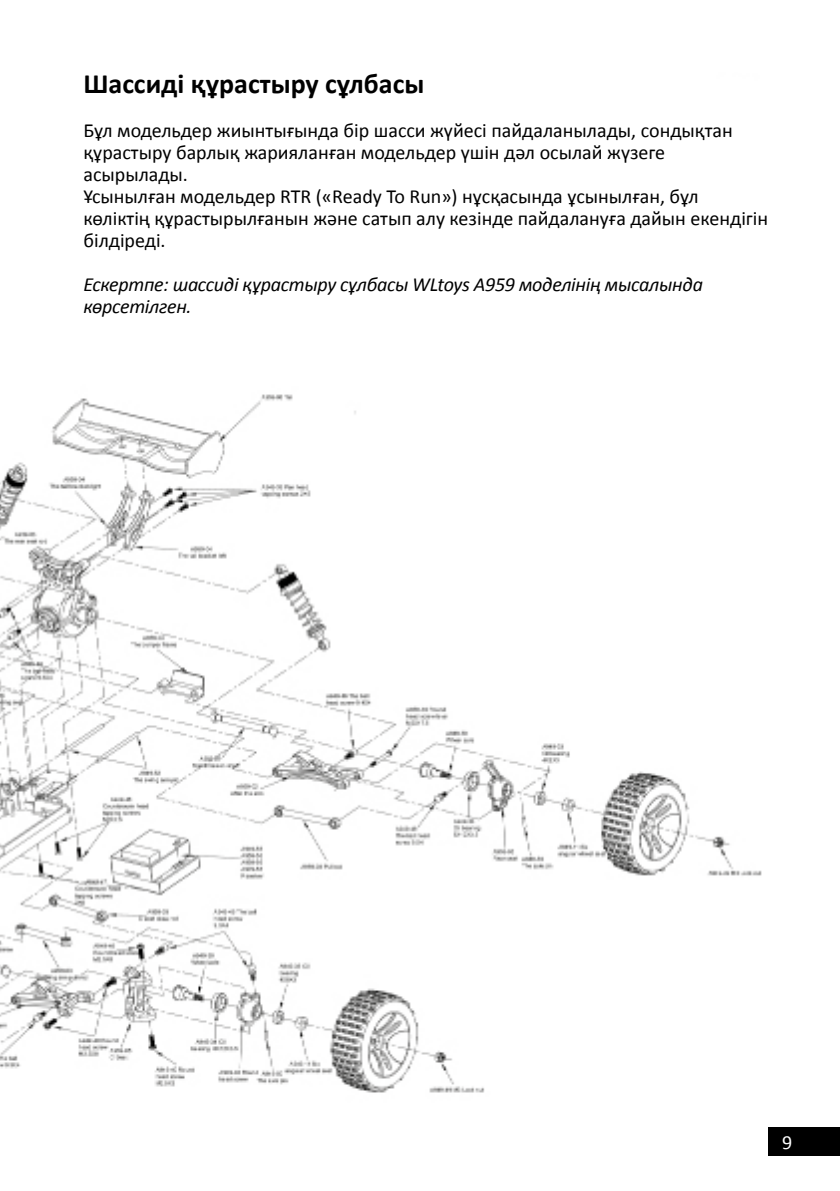
<style>
.page{position:relative;width:840px;height:1191px;background:#fff}
.page>*{position:absolute;margin:0;border:0;box-sizing:border-box;transform-origin:0 0}
.t1{font:700 28px "Calibri";color:#000}
.t2{font:20px/22px "Calibri";color:#000}
.t3{font:italic 20px/22px "Calibri";letter-spacing:-.015em;color:#000}
.t4{font:20px "Calibri";color:#fff}
</style>
<div class="page">
<div style="left:767px;top:1126px;width:72px;height:29px;background:#000"></div>
<img style="left:0;top:394px;width:762px;height:699px">
<h1 class="t1" style="left:83px;top:64px;width:342px">Шассиді құрастыру сұлбасы</h1>
<p class="t2" style="left:83px;top:119px;width:685px">Бұл модельдер жиынтығында бір шасси жүйесі пайдаланылады, сондықтан құрастыру барлық жарияланған модельдер үшін дәл осылай жүзеге асырылады.<br>Ұсынылған модельдер RTR («Ready To Run») нұсқасында ұсынылған, бұл көліктің құрастырылғанын және сатып алу кезінде пайдалануға дайын екендігін білдіреді.</p>
<p class="t3" style="left:83px;top:273px;width:620px">Ескертпе: шассиді құрастыру сұлбасы WLtoys A959 моделінің мысалында көрсетілген.</p>
<p class="t4" style="left:781px;top:1128px;width:12px">9</p>
</div>
